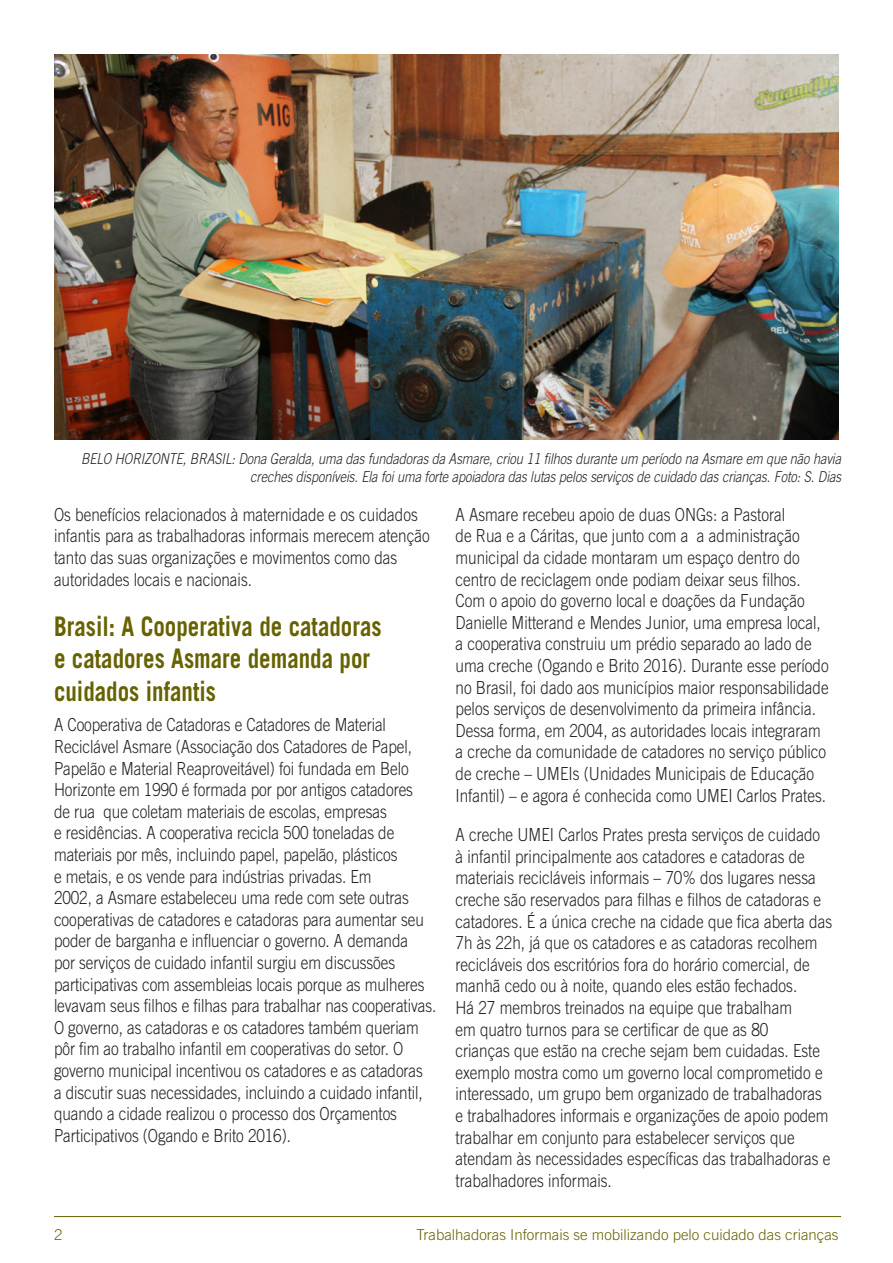
<style>
.page{position:relative;width:893px;height:1263px;background:#fff}
.page>*{position:absolute;margin:0;border:0;box-sizing:border-box;transform-origin:0 0}
.t1{font:700 27px/32.4px "Trade Gothic";color:#676200;scale:.85 1}
.t2{font:300 18px/21.6px "Trade Gothic";color:#231f20;scale:.85 1}
.t3{font:italic 300 15px/18px "Trade Gothic";letter-spacing:-.005em;color:#231f20;text-align:right;scale:.85 1}
.t4{font:300 15px "Trade Gothic";color:#676200}
</style>
<div class="page">
<hr style="left:54px;top:1216px;width:787px;height:1px;background:#676200">
<img style="left:54px;top:54px;width:785px;height:385px">
<p class="t3" style="left:81px;top:451px;width:896px">BELO HORIZONTE, BRASIL: Dona Geralda, uma das fundadoras da Asmare, criou 11 filhos durante um período na Asmare em que não havia creches disponíveis. Ela foi uma forte apoiadora das lutas pelos serviços de cuidado das crianças. Foto: S. Dias</p>
<p class="t2" style="left:54px;top:505px;width:444px">Os benefícios relacionados à maternidade e os cuidados infantis para as trabalhadoras informais merecem atenção tanto das suas organizações e movimentos como das autoridades locais e nacionais.</p>
<h1 class="t1" style="left:54px;top:613px;width:387px">Brasil: A Cooperativa de catadoras e catadores Asmare demanda por cuidados infantis</h1>
<p class="t2" style="left:54px;top:715px;width:451px">A Cooperativa de Catadoras e Catadores de Material Reciclável Asmare (Associação dos Catadores de Papel, Papelão e Material Reaproveitável) foi fundada em Belo Horizonte em 1990 é formada por por antigos catadores<br>de rua que coletam materiais de escolas, empresas<br>e residências. A cooperativa recicla 500 toneladas de materiais por mês, incluindo papel, papelão, plásticos<br>e metais, e os vende para indústrias privadas. Em<br>2002, a Asmare estabeleceu uma rede com sete outras cooperativas de catadores e catadoras para aumentar seu poder de barganha e influenciar o governo. A demanda<br>por serviços de cuidado infantil surgiu em discussões participativas com assembleias locais porque as mulheres levavam seus filhos e filhas para trabalhar nas cooperativas.<br>O governo, as catadoras e os catadores também queriam pôr fim ao trabalho infantil em cooperativas do setor. O governo municipal incentivou os catadores e as catadoras<br>a discutir suas necessidades, incluindo a cuidado infantil, quando a cidade realizou o processo dos Orçamentos Participativos (Ogando e Brito 2016).</p>
<p class="t2" style="left:455px;top:505px;width:441px">A Asmare recebeu apoio de duas ONGs: a Pastoral<br>de Rua e a Cáritas, que junto com a a administração municipal da cidade montaram um espaço dentro do centro de reciclagem onde podiam deixar seus filhos.<br>Com o apoio do governo local e doações da Fundação Danielle Mitterand e Mendes Junior, uma empresa local, a cooperativa construiu um prédio separado ao lado de uma creche (Ogando e Brito 2016). Durante esse período no Brasil, foi dado aos municípios maior responsabilidade pelos serviços de desenvolvimento da primeira infância.<br>Dessa forma, em 2004, as autoridades locais integraram a creche da comunidade de catadores no serviço público de creche – UMEIs (Unidades Municipais de Educação Infantil) – e agora é conhecida como UMEI Carlos Prates.</p>
<p class="t2" style="left:455px;top:825px;width:445px">A creche UMEI Carlos Prates presta serviços de cuidado à infantil principalmente aos catadores e catadoras de materiais recicláveis informais – 70% dos lugares nessa creche são reservados para filhas e filhos de catadoras e catadores. É a única creche na cidade que fica aberta das 7h às 22h, já que os catadores e as catadoras recolhem recicláveis dos escritórios fora do horário comercial, de manhã cedo ou à noite, quando eles estão fechados.<br>Há 27 membros treinados na equipe que trabalham<br>em quatro turnos para se certificar de que as 80<br>crianças que estão na creche sejam bem cuidadas. Este exemplo mostra como um governo local comprometido e interessado, um grupo bem organizado de trabalhadoras e trabalhadores informais e organizações de apoio podem trabalhar em conjunto para estabelecer serviços que atendam às necessidades específicas das trabalhadoras e trabalhadores informais.</p>
<p class="t4" style="left:54px;top:1228px;width:10px">2</p>
<p class="t4" style="left:417px;top:1228px;width:423px">Trabalhadoras Informais se mobilizando pelo cuidado das crianças</p>
</div>
